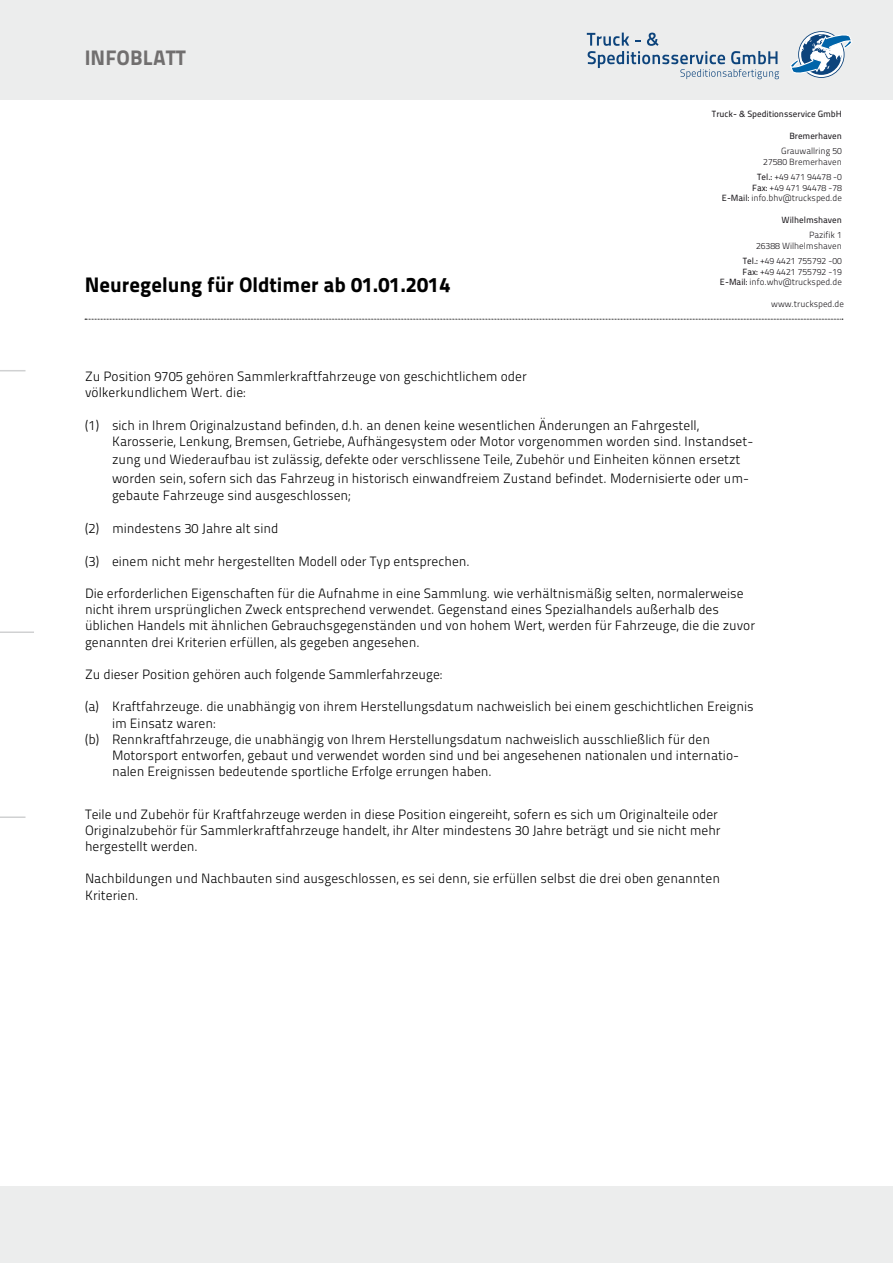
<style>
.page{position:relative;width:893px;height:1263px;background:#fff}
.page>*{position:absolute;margin:0;border:0;box-sizing:border-box;transform-origin:0 0}
.t1{font:21px "Titillium Maps 26 L 999 wt";color:#000}
.t2{font:21px "Titillium Maps 26 L 999 wt";color:#716f6f}
.t3{font:13.5px/16.2px "Titillium Maps 26 L 250 wt";color:#000}
.t4{font:9px/10.8px "Titillium Maps 26 L 250 wt";color:#1a171b;text-align:right}
.t5{font:9px "Titillium Maps 26 L 500 wt";color:#1a171b}
.s1{font-family:"Titillium Maps 26 L 500 wt"}
</style>
<div class="page">
<div style="left:0;top:0;width:893px;height:100px;background:#eceded"></div>
<div style="left:0;top:1186px;width:893px;height:77px;background:#eceded"></div>
<svg style="left:587px;top:32px;width:265px;height:47px"></svg>
<svg style="left:0;top:370px;width:26px;height:1px"></svg>
<hr style="left:0;top:816px;width:26px;height:2px;background:#d0d1d2">
<hr style="left:0;top:631px;width:34px;height:2px;background:#d0d1d2">
<svg style="left:85px;top:319px;width:758px;height:1px"></svg>
<h1 class="t2" style="left:85px;top:41px;width:103px">INFOBLATT</h1>
<h1 class="t1" style="left:85px;top:268px;width:367px">Neuregelung für Oldtimer ab 01.01.2014</h1>
<p class="t5" style="left:712px;top:107px;width:132px">Truck- &amp; Speditionsservice GmbH</p>
<p class="t5" style="left:789px;top:129px;width:54px">Bremerhaven</p>
<p class="t4" style="left:763px;top:145px;width:80px">Grauwallring 50<br>27580 Bremerhaven</p>
<p class="t4" style="left:722px;top:171px;width:122px"><span class="s1">Tel.:</span> +49 471 94478 -0<br><span class="s1">Fax:</span> +49 471 94478 -78<br><span class="s1">E-Mail:</span> info.bhv@trucksped.de</p>
<p class="t5" style="left:782px;top:213px;width:62px">Wilhelmshaven</p>
<p class="t4" style="left:756px;top:229px;width:87px">Pazifik 1<br>26388 Wilhelmshaven</p>
<p class="t4" style="left:720px;top:255px;width:123px"><span class="s1">Tel.:</span> +49 4421 755792 -00<br><span class="s1">Fax:</span> +49 4421 755792 -19<br><span class="s1">E-Mail:</span> info.whv@trucksped.de</p>
<p class="t4" style="left:771px;top:298px;width:74px">www.trucksped.de</p>
<p class="t3" style="left:85px;top:368px;width:443px">Zu Position 9705 gehören Sammlerkraftfahrzeuge von geschichtlichem oder völkerkundlichem Wert. die:</p>
<p class="t3" style="left:112px;top:416px;width:643px;text-indent:-27px">(1) sich in Ihrem Originalzustand befinden, d.h. an denen keine wesentlichen Änderungen an Fahrgestell,<br>Karosserie, Lenkung, Bremsen, Getriebe, Aufhängesystem oder Motor vorgenommen worden sind. Instandset-</p>
<p class="t3" style="left:112px;top:450px;width:638px;line-height:17.7px">zung und Wiederaufbau ist zulässig, defekte oder verschlissene Teile, Zubehör und Einheiten können ersetzt worden sein, sofern sich das Fahrzeug in historisch einwandfreiem Zustand befindet. Modernisierte oder um&shy;gebaute Fahrzeuge sind ausgeschlossen;</p>
<p class="t3" style="left:85px;top:520px;width:195px">(2) mindestens 30 Jahre alt sind</p>
<p class="t3" style="left:85px;top:552px;width:386px">(3) einem nicht mehr hergestellten Modell oder Typ entsprechen.</p>
<p class="t3" style="left:85px;top:584px;width:672px">Die erforderlichen Eigenschaften für die Aufnahme in eine Sammlung. wie verhältnismäßig selten, normaler weise nicht ihrem ursprünglichen Zweck entsprechend verwendet. Gegenstand eines Spezialhandels außerhalb des üblichen Handels mit ähnlichen Gebrauchsgegenständen und von hohem Wert, werden für Fahrzeuge, die die zuvor genannten drei Kriterien erfüllen, als gegeben angesehen.</p>
<p class="t3" style="left:85px;top:665px;width:359px">Zu dieser Position gehören auch folgende Sammlerfahrzeuge:</p>
<p class="t3" style="left:85px;top:698px;width:670px">(a) Kraftfahrzeuge. die unabhängig von ihrem Herstellungsdatum nachweislich bei einem geschichtlichen Ereignis</p>
<p class="t3" style="left:112px;top:714px;width:105px">im Einsatz waren:</p>
<p class="t3" style="left:85px;top:730px;width:627px">(b) Rennkraftfahrzeuge, die unabhängig von Ihrem Herstellungsdatum nachweislich ausschließlich für den</p>
<p class="t3" style="left:112px;top:746px;width:629px">Motorsport entworfen, gebaut und verwendet worden sind und bei angesehenen nationalen und internatio-</p>
<p class="t3" style="left:112px;top:763px;width:381px">nalen Ereignissen bedeutende sportliche Erfolge errungen haben.</p>
<p class="t3" style="left:85px;top:805px;width:637px">Teile und Zubehör für Kraftfahrzeuge werden in diese Position eingereiht, sofern es sich um Originalteile oder<br>Originalzubehör für Sammlerkraftfahrzeuge handelt, ihr Alter mindestens 30 Jahre beträgt und sie nicht mehr hergestellt werden.</p>
<p class="t3" style="left:85px;top:870px;width:636px">Nachbildungen und Nachbauten sind ausgeschlossen, es sei denn, sie erfüllen selbst die drei oben genannten<br>Kriterien.</p>
</div>
